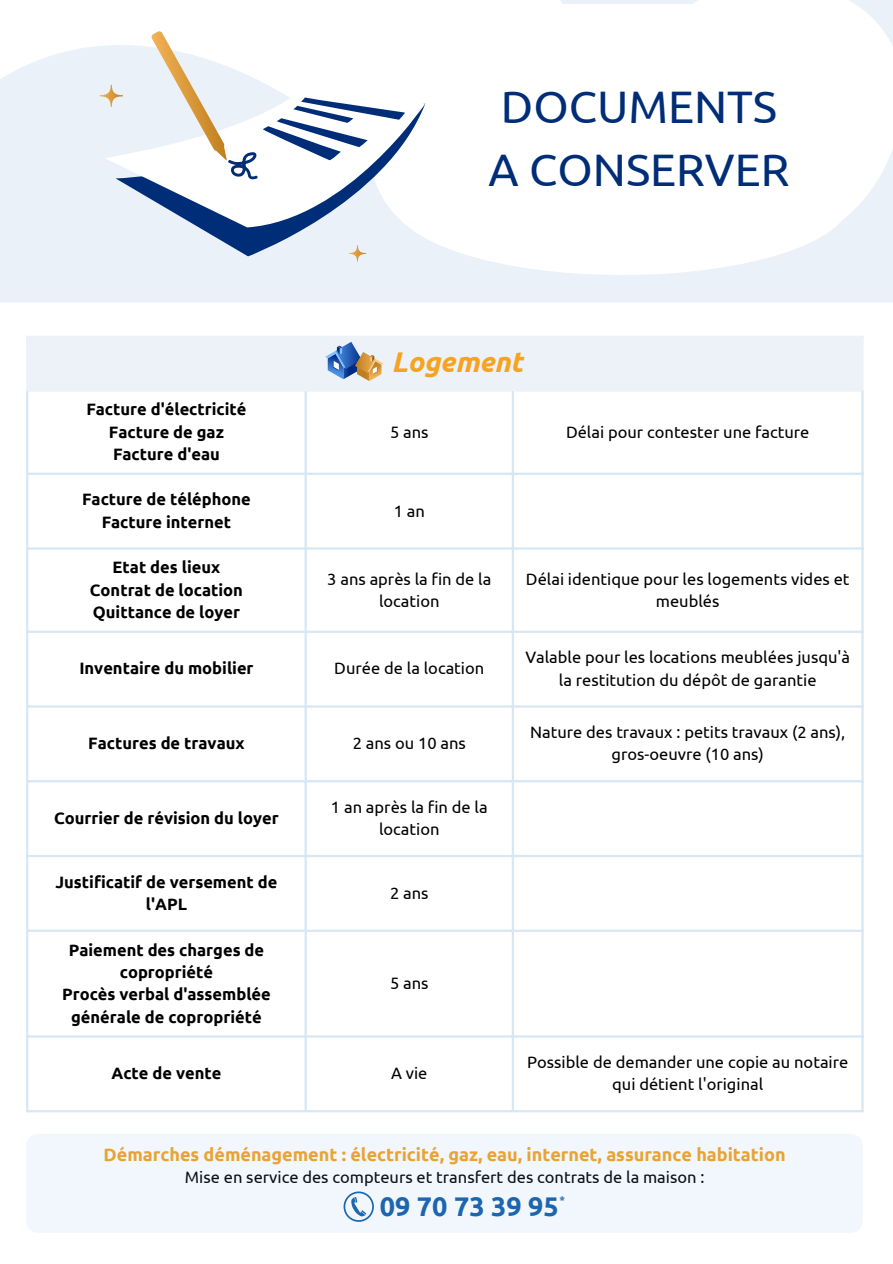
<style>
.page{position:relative;width:893px;height:1264px;background:#fff}
.page>*{position:absolute;margin:0;border:0;box-sizing:border-box;transform-origin:0 0}
.t1{font:45.45px/63px "Ubuntu";color:#002d77}
.t2{font:italic 700 28.5px "Ubuntu";color:#f5a321}
.t3{font:700 27px "Ubuntu";color:#1460aa}
.t4{font:700 18px "Ubuntu";color:#f5a321}
.t5{font:16.5px/22.5px "Ubuntu";color:#000;text-align:center}
.t6{font:700 16.5px/22.5px "Ubuntu";color:#000;text-align:center}
.t7{font:700 11.25px "Ubuntu";color:#1460aa}
</style>
<div class="page">
<svg style="left:0;top:0;width:892px;height:302px;fill:#ebf1f8"></svg>
<div style="left:27px;top:336px;width:835px;height:55px;background:#ecf2f8"></div>
<hr style="left:26px;top:338px;width:2px;height:51px;background:#ecf2f8">
<hr style="left:861px;top:338px;width:2px;height:51px;background:#ecf2f8">
<hr style="left:26px;top:336px;width:837px;height:2px;background:#ecf2f8">
<hr style="left:26px;top:389px;width:837px;height:3px;background:#ecf2f8">
<hr style="left:26px;top:392px;width:2px;height:718px;background:#d7e7f4">
<hr style="left:304px;top:392px;width:3px;height:718px;background:#d7e7f4">
<hr style="left:511px;top:392px;width:3px;height:718px;background:#d7e7f4">
<hr style="left:861px;top:392px;width:2px;height:718px;background:#d7e7f4">
<hr style="left:26px;top:472px;width:837px;height:3px;background:#d7e7f4">
<hr style="left:26px;top:547px;width:837px;height:2px;background:#d7e7f4">
<hr style="left:26px;top:630px;width:837px;height:3px;background:#d7e7f4">
<hr style="left:26px;top:705px;width:837px;height:2px;background:#d7e7f4">
<hr style="left:26px;top:780px;width:837px;height:2px;background:#d7e7f4">
<hr style="left:26px;top:854px;width:837px;height:3px;background:#d7e7f4">
<hr style="left:26px;top:929px;width:837px;height:2px;background:#d7e7f4">
<hr style="left:26px;top:1035px;width:837px;height:2px;background:#d7e7f4">
<hr style="left:26px;top:1110px;width:837px;height:2px;background:#d7e7f4">
<div style="left:544px;top:4px;width:189px;height:67px;background:#fff"></div>
<svg style="left:357px;top:36px;width:354px;height:235px"></svg>
<svg style="left:116px;top:227px;width:309px;height:29px;background:#becbdf"></svg>
<svg style="left:349px;top:245px;width:17px;height:16px"></svg>
<svg style="left:99px;top:31px;width:326px;height:196px"></svg>
<div style="left:394px;top:127px;width:455px;height:148px;background:#fff;border-radius:50%"></div>
<svg style="left:325px;top:342px;width:58px;height:39px"></svg>
<div style="left:26px;top:1133px;width:836px;height:99px;background:#f1f7fd;border-radius:12px"></div>
<div style="left:670px;top:38px;width:43px;height:51px;background:#fff"></div>
<h1 class="t1" style="left:488px;top:75px;width:302px">DOCUMENTS<br>A CONSERVER</h1>
<p class="t6" style="left:86px;top:398px;width:162px">Facture d'électricité<br>Facture de gaz<br>Facture d'eau</p>
<p class="t6" style="left:82px;top:488px;width:170px">Facture de téléphone<br>Facture internet</p>
<h2 class="t2" style="left:391px;top:346px;width:132px">Logement</h2>
<p class="t5" style="left:390px;top:420px;width:40px">5 ans</p>
<p class="t5" style="left:566px;top:420px;width:245px">Délai pour contester une facture</p>
<p class="t5" style="left:393px;top:499px;width:33px">1 an</p>
<p class="t6" style="left:90px;top:556px;width:154px">Etat des lieux<br>Contrat de location<br>Quittance de loyer</p>
<p class="t5" style="left:327px;top:567px;width:165px">3 ans après la fin de la location</p>
<p class="t5" style="left:526px;top:567px;width:325px">Délai identique pour les logements vides et meublés</p>
<p class="t6" style="left:79px;top:657px;width:176px">Inventaire du mobilier</p>
<p class="t5" style="left:334px;top:657px;width:151px">Durée de la location</p>
<p class="t5" style="left:525px;top:646px;width:326px">Valable pour les locations meublées jusqu'à la restitution du dépôt de garantie</p>
<p class="t6" style="left:88px;top:732px;width:158px">Factures de travaux</p>
<p class="t5" style="left:352px;top:732px;width:115px">2 ans ou 10 ans</p>
<p class="t6" style="left:54px;top:806px;width:226px">Courrier de révision du loyer</p>
<p class="t5" style="left:331px;top:795px;width:158px">1 an après la fin de la location</p>
<p class="t6" style="left:56px;top:870px;width:223px">Justificatif de versement de l'APL</p>
<p class="t5" style="left:390px;top:881px;width:40px">2 ans</p>
<p class="t6" style="left:62px;top:938px;width:210px">Paiement des charges de copropriété<br>Procès verbal d'assemblée générale de copropriété</p>
<p class="t5" style="left:390px;top:971px;width:40px">5 ans</p>
<p class="t5" style="left:530px;top:720px;width:317px">Nature des travaux : petits travaux (2 ans), gros-oeuvre (10 ans)</p>
<p class="t6" style="left:111px;top:1061px;width:111px">Acte de vente</p>
<p class="t5" style="left:391px;top:1061px;width:38px">A vie</p>
<p class="t5" style="left:527px;top:1050px;width:323px">Possible de demander une copie au notaire qui détient l'original</p>
<p class="t4" style="left:104px;top:1143px;width:683px">Démarches déménagement : électricité, gaz, eau, internet, assurance habitation</p>
<p class="t5" style="left:185px;top:1165px;width:521px">Mise en service des compteurs et transfert des contrats de la maison :</p>
<h3 class="t3" style="left:380px;top:1190px;width:181px">09 70 73 39 95</h3>
<p class="t7" style="left:559px;top:1193px;width:7px">*</p>
</div>
